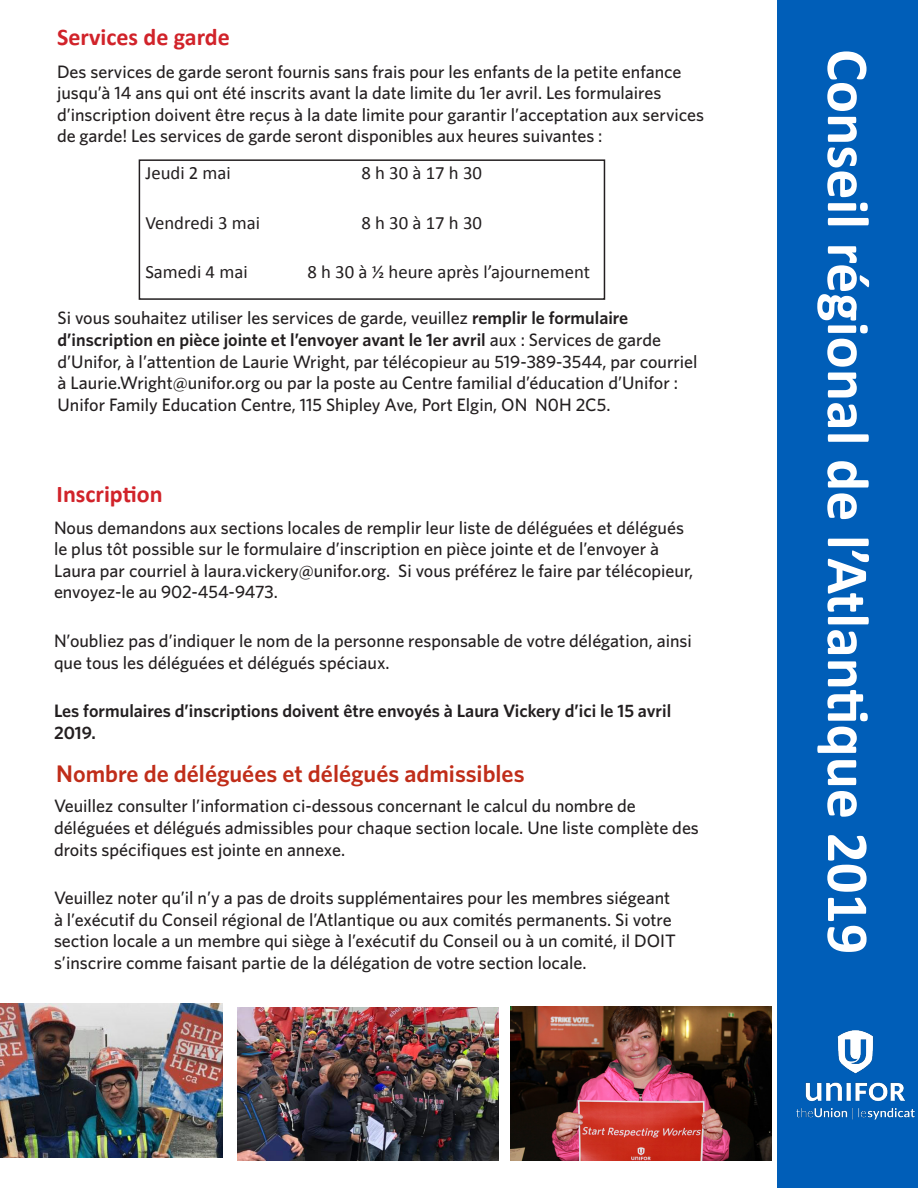
<style>
.page{position:relative;width:918px;height:1188px;background:#fff}
.page>*{position:absolute;margin:0;border:0;box-sizing:border-box;transform-origin:0 0}
.t1{font:700 60px "Calibri";color:#fff}
.t2{font:600 24px "Whitney";color:#c02d19}
.t3{font:700 24px "Calibri";color:#d1232a}
.t4{font:18.75px "Calibri";color:#231f20}
.t5{font:500 18px/21.6px "Whitney";color:#231f20}
.t6{font:600 18px/21.6px "Whitney";color:#231f20}
.s1{font-weight:600}
</style>
<div class="page">
<div style="left:778px;top:0;width:140px;height:1188px;background:#005eb8"></div>
<img style="left:796px;top:1030px;width:119px;height:90px">
<div style="left:139px;top:159px;width:466px;height:141px;border:2px solid #231f20"></div>
<img style="left:237px;top:1007px;width:262px;height:154px">
<img style="left:510px;top:1007px;width:262px;height:153px">
<img style="left:0;top:1003px;width:223px;height:154px">
<p class="t3" style="left:57px;top:22px;width:174px">Services de garde</p>
<p class="t5" style="left:57px;top:60px;width:649px">Des services de garde seront fournis sans frais pour les enfants de la petite enfance jusqu’à 14 ans qui ont été inscrits avant la date limite du 1er avril. Les formulaires d’inscription doivent être reçus à la date limite pour garantir l’acceptation aux services de garde! Les services de garde seront disponibles aux heures suivantes :</p>
<p class="t4" style="left:145px;top:161px;width:87px">Jeudi 2 mai</p>
<p class="t4" style="left:361px;top:161px;width:122px">8 h 30 à 17 h 30</p>
<p class="t4" style="left:145px;top:211px;width:116px">Vendredi 3 mai</p>
<p class="t4" style="left:361px;top:211px;width:122px">8 h 30 à 17 h 30</p>
<p class="t4" style="left:145px;top:260px;width:104px">Samedi 4 mai</p>
<p class="t4" style="left:307px;top:260px;width:284px">8 h 30 à ½ heure après l’ajournement</p>
<p class="t5" style="left:58px;top:307px;width:642px">Si vous souhaitez utiliser les services de garde, veuillez <span class="s1">remplir le formulaire d’inscription en pièce jointe et l’envoyer avant le 1er avril</span> aux : Services de garde d’Unifor, à l’attention de Laurie Wright, par télécopieur au 519-389-3544, par courriel à Laurie.Wright@unifor.org ou par la poste au Centre familial d’éducation d’Unifor :<br>Unifor Family Education Centre, 115 Shipley Ave, Port Elgin, ON N0H 2C5.</p>
<p class="t3" style="left:57px;top:479px;width:107px">Inscription</p>
<p class="t5" style="left:54px;top:516px;width:641px">Nous demandons aux sections locales de remplir leur liste de déléguées et délégués le plus tôt possible sur le formulaire d’inscription en pièce jointe et de l’envoyer à Laura par courriel à laura.vickery@unifor.org. Si vous préférez le faire par télécopieur, envoyez-le au 902-454-9473.</p>
<p class="t5" style="left:54px;top:630px;width:639px">N’oubliez pas d’indiquer le nom de la personne responsable de votre délégation, ainsi que tous les déléguées et délégués spéciaux.</p>
<p class="t6" style="left:54px;top:700px;width:619px">Les formulaires d’inscriptions doivent être envoyés à Laura Vickery d’ici le 15 avril<br>2019.</p>
<p class="t2" style="left:56px;top:758px;width:470px">Nombre de déléguées et délégués admissibles</p>
<p class="t5" style="left:54px;top:795px;width:646px">Veuillez consulter l’information ci-dessous concernant le calcul du nombre de déléguées et délégués admissibles pour chaque section locale. Une liste complète des droits spécifiques est jointe en annexe.</p>
<p class="t5" style="left:54px;top:887px;width:623px">Veuillez noter qu’il n’y a pas de droits supplémentaires pour les membres siégeant à l’exécutif du Conseil régional de l’Atlantique ou aux comités permanents. Si votre section locale a un membre qui siège à l’exécutif du Conseil ou à un comité, il DOIT s’inscrire comme faisant partie de la délégation de votre section locale.</p>
<p class="t1" style="left:886px;top:49px;width:907px;rotate:90deg">Conseil régional de l’Atlantique 2019</p>
</div>
